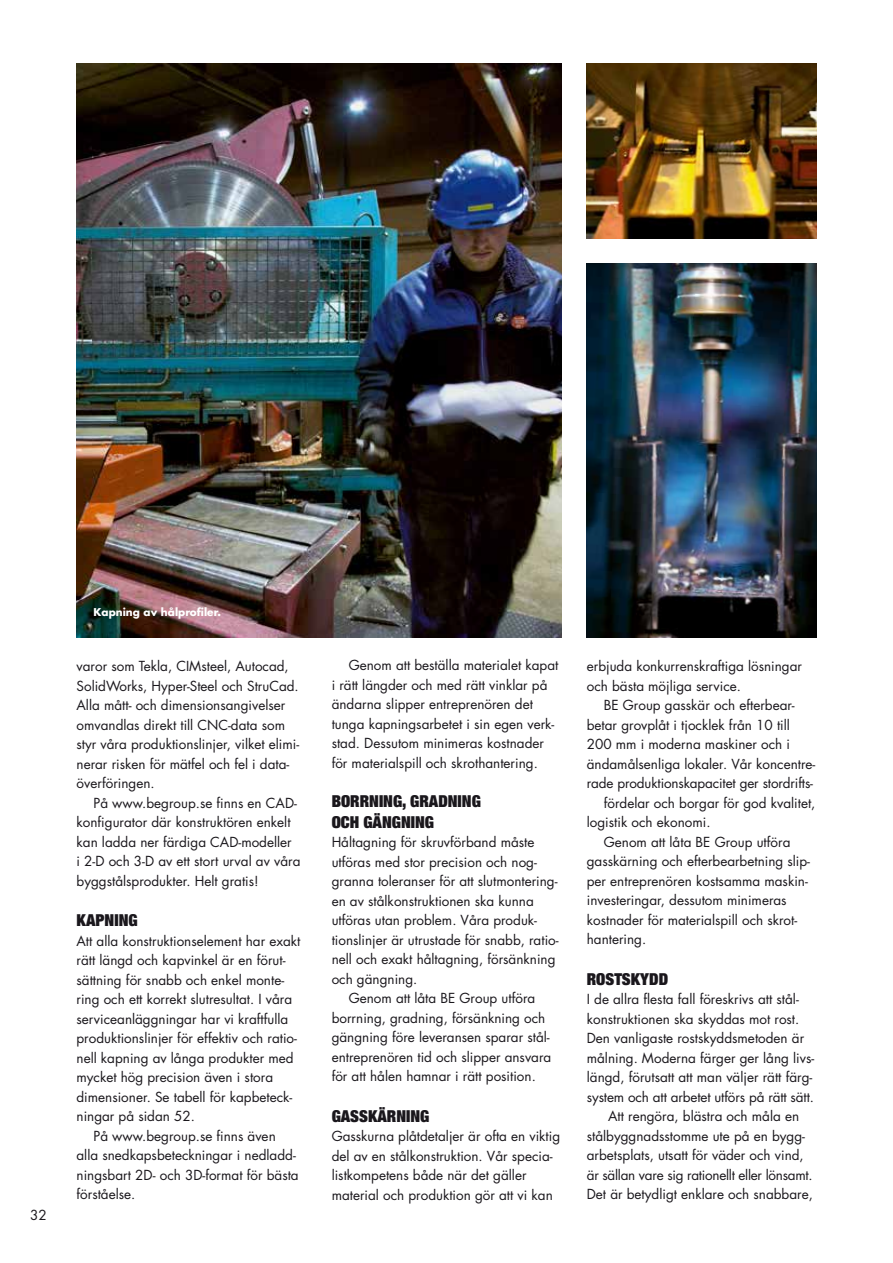
<style>
.page{position:relative;width:893px;height:1263px;background:#fff}
.page>*{position:absolute;margin:0;border:0;box-sizing:border-box;transform-origin:0 0}
.t1{font:900 expanded 16.5px/21px "Helvetica Neue";color:#1a171c}
.t2{font:13.5px/19.5px "Futura";color:#1a171c}
.t3{font:13.5px "Futura";letter-spacing:-.02em;color:#1a171c}
.t4{font:700 10.5px "Futura";color:#fff}
</style>
<div class="page">
<img style="left:77px;top:64px;width:484px;height:574px">
<img style="left:587px;top:64px;width:229px;height:174px">
<img style="left:587px;top:264px;width:229px;height:374px">
<p class="t2" style="left:30px;top:1205px;width:18px">32</p>
<p class="t4" style="left:94px;top:605px;width:129px">Kapning av hålprofiler.</p>
<p class="t2" style="left:77px;top:657px;width:224px">varor som Tekla, CIMsteel, Autocad, SolidWorks, Hyper-Steel och StruCad.<br>Alla mått- och dimensionsangivelser omvandlas direkt till CNC-data som styr våra produktionslinjer, vilket elimi&shy;nerar risken för mätfel och fel i data&shy;överföringen.</p>
<p class="t2" style="left:77px;top:793px;width:225px;text-indent:17px">På www.begroup.se finns en CAD&shy;konfigurator där konstruktören enkelt kan ladda ner färdiga CAD-modeller<br>i 2-D och 3-D av ett stort urval av våra byggstålsprodukter. Helt gratis!</p>
<p class="t1" style="left:77px;top:910px;width:63px">KAPNING</p>
<p class="t2" style="left:77px;top:931px;width:225px">Att alla konstruktionselement har exakt</p>
<p class="t2" style="left:77px;top:951px;width:210px">rätt längd och kapvinkel är en förut-</p>
<p class="t2" style="left:77px;top:970px;width:209px">sättning för snabb och enkel monte-</p>
<p class="t2" style="left:77px;top:990px;width:217px">ring och ett korrekt slutresultat. I våra</p>
<p class="t2" style="left:77px;top:1009px;width:213px">serviceanläggningar har vi kraftfulla</p>
<p class="t2" style="left:77px;top:1029px;width:222px">produktionslinjer för effektiv och ratio-</p>
<p class="t2" style="left:77px;top:1048px;width:219px">nell kapning av långa produkter med</p>
<p class="t2" style="left:77px;top:1068px;width:198px">mycket hög precision även i stora</p>
<p class="t2" style="left:77px;top:1087px;width:217px">dimensioner. Se tabell för kapbeteck-</p>
<p class="t2" style="left:77px;top:1107px;width:120px">ningar på sidan 52.</p>
<p class="t2" style="left:94px;top:1126px;width:184px">På www.begroup.se finns även</p>
<p class="t2" style="left:77px;top:1146px;width:221px">alla snedkapsbeteckningar i nedladd-</p>
<p class="t2" style="left:77px;top:1165px;width:224px">ningsbart 2D- och 3D-format för bästa</p>
<p class="t2" style="left:77px;top:1185px;width:60px">förståelse.</p>
<p class="t2" style="left:332px;top:656px;width:228px;text-indent:17px">Genom att beställa materialet kapat i rätt längder och med rätt vinklar på ändarna slipper entreprenören det tunga kapningsarbetet i sin egen verk&shy;stad. Dessutom minimeras kostnader för materialspill och skrothantering.</p>
<p class="t1" style="left:332px;top:790px;width:151px">BORRNING, GRADNING<br>OCH GÄNGNING</p>
<p class="t2" style="left:332px;top:833px;width:204px">Håltagning för skruvförband måste</p>
<p class="t2" style="left:332px;top:852px;width:207px">utföras med stor precision och nog-</p>
<p class="t2" style="left:332px;top:872px;width:227px">granna toleranser för att slutmontering-</p>
<p class="t2" style="left:332px;top:891px;width:204px">en av stålkonstruktionen ska kunna</p>
<p class="t2" style="left:332px;top:911px;width:207px">utföras utan problem. Våra produk-</p>
<p class="t2" style="left:332px;top:930px;width:228px">tionslinjer är utrustade för snabb, ratio-</p>
<p class="t2" style="left:332px;top:950px;width:225px">nell och exakt håltagning, försänkning</p>
<p class="t2" style="left:332px;top:969px;width:87px">och gängning.</p>
<p class="t2" style="left:349px;top:989px;width:188px">Genom att låta BE Group utföra</p>
<p class="t2" style="left:332px;top:1008px;width:215px">borrning, gradning, försänkning och</p>
<p class="t2" style="left:332px;top:1028px;width:220px">gängning före leveransen sparar stål-</p>
<p class="t2" style="left:332px;top:1047px;width:221px">entreprenören tid och slipper ansvara</p>
<p class="t2" style="left:332px;top:1067px;width:206px">för att hålen hamnar i rätt position.</p>
<p class="t1" style="left:332px;top:1105px;width:99px">GASSKÄRNING</p>
<p class="t2" style="left:332px;top:1127px;width:230px">Gasskurna plåtdetaljer är ofta en viktig del av en stålkonstruktion. Vår specia&shy;listkompetens både när det gäller material och produktion gör att vi kan</p>
<p class="t2" style="left:587px;top:657px;width:217px">erbjuda konkurrenskraftiga lösningar och bästa möjliga service.</p>
<p class="t2" style="left:604px;top:696px;width:192px">BE Group gasskär och efterbear-</p>
<p class="t2" style="left:587px;top:715px;width:205px">betar grovplåt i tjocklek från 10 till</p>
<p class="t2" style="left:587px;top:735px;width:205px">200 mm i moderna maskiner och i</p>
<p class="t2" style="left:587px;top:754px;width:230px">ändamålsenliga lokaler. Vår koncentre-</p>
<p class="t2" style="left:587px;top:774px;width:228px">rade produktionskapacitet ger stordrifts-</p>
<p class="t2" style="left:604px;top:793px;width:213px">fördelar och borgar för god kvalitet,</p>
<p class="t2" style="left:587px;top:813px;width:125px">logistik och ekonomi.</p>
<p class="t2" style="left:604px;top:832px;width:188px">Genom att låta BE Group utföra</p>
<p class="t2" style="left:587px;top:852px;width:225px">gasskärning och efterbearbetning slip-</p>
<p class="t2" style="left:587px;top:871px;width:223px">per entreprenören kostsamma maskin-</p>
<p class="t2" style="left:587px;top:891px;width:201px">investeringar, dessutom minimeras</p>
<p class="t2" style="left:587px;top:910px;width:212px">kostnader för materialspill och skrot-</p>
<p class="t2" style="left:587px;top:930px;width:61px">hantering.</p>
<p class="t1" style="left:587px;top:968px;width:83px">ROSTSKYDD</p>
<p class="t2" style="left:587px;top:990px;width:213px">I de allra flesta fall föreskrivs att stål-</p>
<p class="t2" style="left:587px;top:1009px;width:214px">konstruktionen ska skyddas mot rost.</p>
<p class="t2" style="left:587px;top:1029px;width:219px">Den vanligaste rostskyddsmetoden är</p>
<p class="t2" style="left:587px;top:1048px;width:229px">målning. Moderna färger ger lång livs-</p>
<p class="t2" style="left:587px;top:1068px;width:227px">längd, förutsatt att man väljer rätt färg-</p>
<p class="t2" style="left:587px;top:1087px;width:229px">system och att arbetet utförs på rätt sätt.</p>
<p class="t2" style="left:608px;top:1107px;width:193px">Att rengöra, blästra och måla en</p>
<p class="t2" style="left:587px;top:1126px;width:220px">stålbyggnadsstomme ute på en bygg-</p>
<p class="t2" style="left:587px;top:1146px;width:218px">arbetsplats, utsatt för väder och vind,</p>
<p class="t3" style="left:587px;top:1166px;width:227px">är sällan vare sig rationellt eller lönsamt.</p>
<p class="t2" style="left:587px;top:1185px;width:228px">Det är betydligt enklare och snabbare,</p>
</div>
